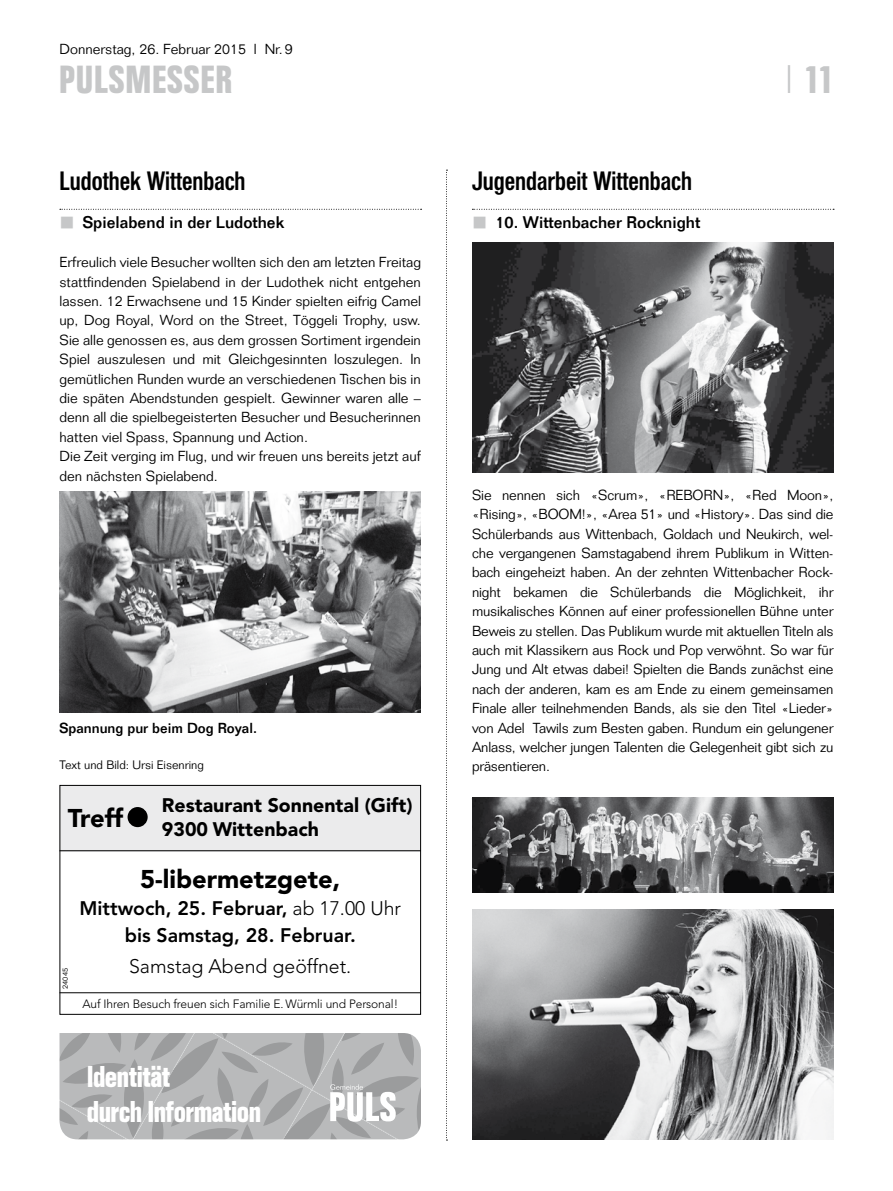
<style>
.page{position:relative;width:893px;height:1191px;background:#fff}
.page>*{position:absolute;margin:0;border:0;box-sizing:border-box;transform-origin:0 0}
.t1{font:700 39px "Folio Condensed BQ";letter-spacing:.03em;color:#c6c7c8}
.t2{font:700 30px/34.5px "Folio Condensed BQ";color:#fff}
.t3{font:500 26.25px "Folio Condensed BQ";color:#000}
.t4{font:900 25.5px "Avenir";color:#000}
.t5{font:800 19.5px/27px "Avenir";color:#000;text-align:center}
.t6{font:900 19.5px/23.4px "Avenir";color:#000}
.t7{font:300 19.5px "Avenir";color:#000}
.t8{font:500 16.5px "Folio";color:#000}
.t9{font:300 14.25px/19.4px "Folio";color:#000}
.t10{font:500 14.25px "Folio";color:#000}
.t11{font:300 12px "Avenir";letter-spacing:-.01em;color:#000}
.t12{font:300 12px "Folio";color:#000}
.t13{font:300 7.5px "Folio";letter-spacing:.02em;color:#000}
.s1{font-family:"Folio";font-weight:300}
.s2{font-weight:300}
</style>
<div class="page">
<svg style="left:446px;top:170px;width:1px;height:970px"></svg>
<svg style="left:60px;top:209px;width:362px;height:1px"></svg>
<img style="left:60px;top:491px;width:361px;height:221px">
<svg style="left:472px;top:209px;width:362px;height:1px"></svg>
<img style="left:472px;top:243px;width:361px;height:229px">
<img style="left:472px;top:909px;width:361px;height:230px">
<img style="left:472px;top:798px;width:361px;height:94px">
<div style="left:60px;top:785px;width:361px;height:66px;background:#ebebec"></div>
<div style="left:60px;top:785px;width:361px;height:229px;border:1px solid #000"></div>
<hr style="left:60px;top:992px;width:361px;height:1px;background:#000">
<hr style="left:60px;top:850px;width:361px;height:1px;background:#000">
<div style="left:128px;top:807px;width:20px;height:20px;background:#000;border-radius:50%"></div>
<svg style="left:60px;top:1033px;width:361px;height:106px;background:#b3b4b5"></svg>
<p class="t9" style="left:60px;top:39px;width:235px">Donnerstag, 26. Februar 2015 l Nr.9</p>
<h1 class="t1" style="left:60px;top:58px;width:174px">PULSMESSER</h1>
<h1 class="t1" style="left:785px;top:58px;width:50px"><span class="s1">|</span> 11</h1>
<h3 class="t3" style="left:60px;top:166px;width:188px">Ludothek Wittenbach</h3>
<p class="t8" style="left:83px;top:213px;width:203px">Spielabend in der Ludothek</p>
<p class="t9" style="left:60px;top:252px;width:363px">Erfreulich viele Besucher wollten sich den am letzten Freitag stattfindenden Spielabend in der Ludothek nicht entgehen lassen. 12 Erwachsene und 15 Kinder spielten eifrig Camel up, Dog Royal, Word on the Street, Töggeli Trophy, usw.<br>Sie alle genossen es, aus dem grossen Sortiment irgendein Spiel auszulesen und mit Gleichgesinnten loszulegen. In gemütlichen Runden wurde an verschiedenen Tischen bis in die späten Abendstunden gespielt. Gewinner waren alle – denn all die spielbegeisterten Besucher und Besucherinnen hatten viel Spass, Spannung und Action.<br>Die Zeit verging im Flug, und wir freuen uns bereits jetzt auf den nächsten Spielabend.</p>
<p class="t10" style="left:60px;top:719px;width:199px">Spannung pur beim Dog Royal.</p>
<p class="t12" style="left:60px;top:757px;width:146px">Text und Bild: Ursi Eisenring</p>
<h3 class="t4" style="left:68px;top:802px;width:57px">Treff</h3>
<h3 class="t6" style="left:162px;top:793px;width:252px">Restaurant Sonnental (Gift)<br>9300 Wittenbach</h3>
<p class="t13" style="left:61px;top:989px;width:23px;rotate:-90deg">24045</p>
<h3 class="t4" style="left:140px;top:863px;width:202px">5-libermetzgete,</h3>
<h3 class="t5" style="left:79px;top:894px;width:323px">Mittwoch, 25. Februar, <span class="s2">ab 17.00 Uhr </span>bis Samstag, 28. Februar.</h3>
<h3 class="t7" style="left:129px;top:954px;width:224px">Samstag Abend geöffnet.</h3>
<p class="t11" style="left:82px;top:996px;width:317px">Auf Ihren Besuch freuen sich Familie E. Würmli und Personal!</p>
<h2 class="t2" style="left:87px;top:1060px;width:175px">Identität<br>durch Information</h2>
<h3 class="t3" style="left:472px;top:166px;width:221px">Jugendarbeit Wittenbach</h3>
<p class="t8" style="left:495px;top:213px;width:206px">10. Wittenbacher Rocknight</p>
<p class="t9" style="left:472px;top:485px;width:363px;text-align:justify">Sie nennen sich «Scrum», «REBORN», «Red Moon», «Rising», «BOOM!», «Area 51» und «History». Das sind die Schülerbands aus Wittenbach, Goldach und Neukirch, wel&shy;che vergangenen Samstagabend ihrem Publikum in Witten&shy;bach eingeheizt haben. An der zehnten Wittenbacher Rock&shy;night bekamen die Schülerbands die Möglichkeit, ihr musikalisches Können auf einer professionellen Bühne unter Beweis zu stellen. Das Publikum wurde mit aktuellen Titeln als auch mit Klassikern aus Rock und Pop verwöhnt. So war für Jung und Alt etwas dabei! Spielten die Bands zunächst eine nach der anderen, kam es am Ende zu einem gemeinsamen Finale aller teilnehmenden Bands, als sie den Titel «Lieder» von Adel Tawils zum Besten gaben. Rundum ein gelungener Anlass, welcher jungen Talenten die Gelegenheit gibt sich zu präsentieren.</p>
</div>
